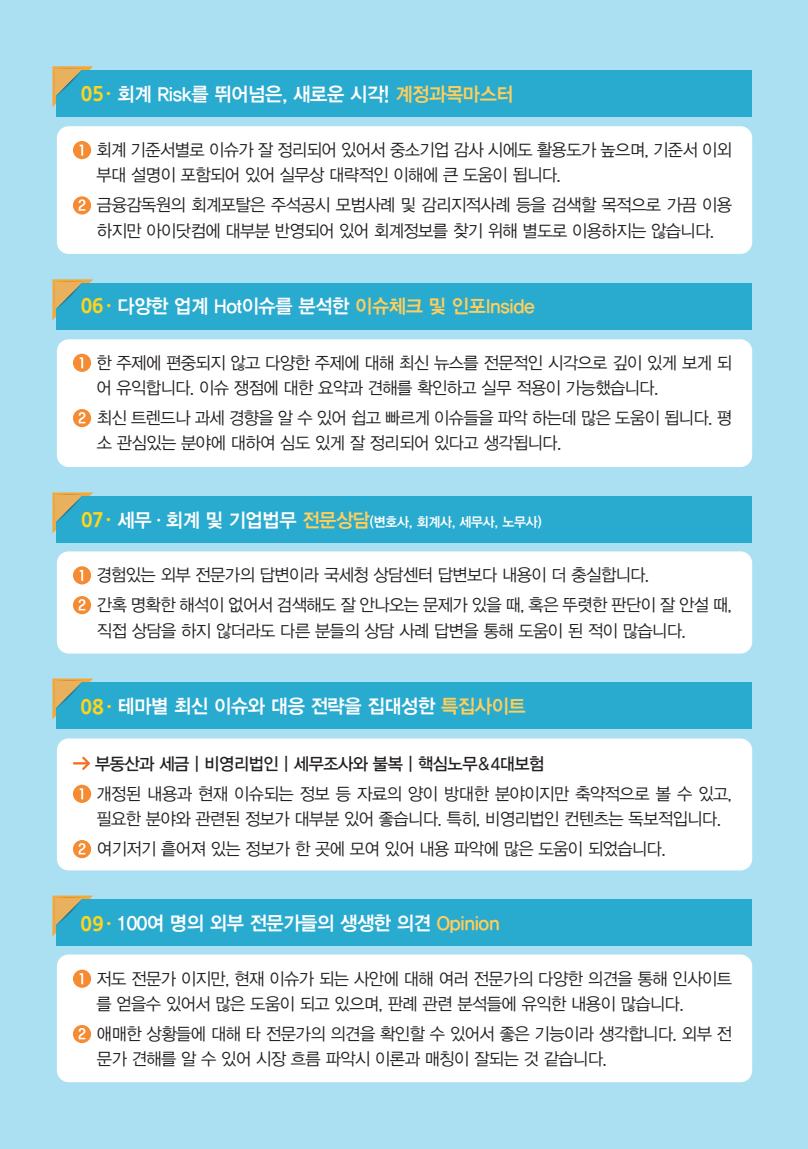
<style>
.page{position:relative;width:808px;height:1149px;background:#fff}
.page>*{position:absolute;margin:0;border:0;box-sizing:border-box;transform-origin:0 0}
.t1{font:19.5px "YDIYGO340";letter-spacing:-.02em;color:#fff;scale:.96 1}
.t2{font:17.25px/25.5px "YDIYGO320";letter-spacing:-.03em;color:#231f20;scale:.96 1}
.t3{font:17.25px "YDIYGO330";letter-spacing:-.03em;color:#231f20;scale:.96 1}
.t4{font:13.5px "YDIYGO340";letter-spacing:-.02em;color:#fff;scale:.96 1}
.s1{font-family:"Nanum Gothic OTF Extra";font-weight:700;color:#fed41d}
.s2{color:#fecf5c}
.s3{font-family:"Nanum Gothic OTF Extra";font-weight:700;font-size:19.5px;color:#fed41d}
.s4{font-size:19.5px}
.s5{font-size:19.5px;color:#fecf5c}
</style>
<div class="page">
<div style="left:0;top:0;width:808px;height:1148px;background:#abe0f2"></div>
<div style="left:56px;top:283px;width:696px;height:46px;background:#29aacf"></div>
<svg style="left:52px;top:279px;width:41px;height:41px"></svg>
<div style="left:57px;top:339px;width:695px;height:128px;background:#fff;border-radius:12px"></div>
<svg style="left:73px;top:353px;width:18px;height:19px"></svg>
<svg style="left:80px;top:357px;width:3px;height:11px"></svg>
<svg style="left:73px;top:409px;width:18px;height:18px"></svg>
<svg style="left:79px;top:412px;width:6px;height:11px"></svg>
<div style="left:56px;top:496px;width:696px;height:46px;background:#29aacf"></div>
<svg style="left:52px;top:492px;width:41px;height:41px"></svg>
<div style="left:57px;top:551px;width:695px;height:102px;background:#fff;border-radius:12px"></div>
<div style="left:73px;top:566px;width:18px;height:18px;background:#f58b32;border-radius:50%"></div>
<svg style="left:80px;top:570px;width:3px;height:10px"></svg>
<svg style="left:73px;top:596px;width:18px;height:18px"></svg>
<svg style="left:79px;top:599px;width:6px;height:11px"></svg>
<div style="left:56px;top:682px;width:696px;height:46px;background:#29aacf"></div>
<svg style="left:52px;top:678px;width:41px;height:41px"></svg>
<div style="left:57px;top:738px;width:695px;height:132px;background:#fff;border-radius:12px"></div>
<svg style="left:73px;top:756px;width:17px;height:13px"></svg>
<div style="left:73px;top:784px;width:18px;height:18px;background:#f58b32;border-radius:50%"></div>
<svg style="left:80px;top:788px;width:3px;height:11px"></svg>
<svg style="left:73px;top:839px;width:18px;height:19px"></svg>
<svg style="left:79px;top:842px;width:6px;height:12px"></svg>
<div style="left:56px;top:899px;width:696px;height:46px;background:#29aacf"></div>
<svg style="left:52px;top:895px;width:41px;height:41px"></svg>
<div style="left:57px;top:954px;width:695px;height:127px;background:#fff;border-radius:12px"></div>
<div style="left:73px;top:969px;width:18px;height:18px;background:#f58b32;border-radius:50%"></div>
<svg style="left:80px;top:973px;width:3px;height:10px"></svg>
<svg style="left:73px;top:1024px;width:18px;height:18px"></svg>
<svg style="left:79px;top:1027px;width:6px;height:11px"></svg>
<div style="left:56px;top:70px;width:696px;height:46px;background:#29aacf"></div>
<svg style="left:52px;top:66px;width:41px;height:41px"></svg>
<div style="left:57px;top:126px;width:695px;height:128px;background:#fff;border-radius:12px"></div>
<div style="left:73px;top:141px;width:18px;height:18px;background:#f58b32;border-radius:50%"></div>
<svg style="left:80px;top:145px;width:3px;height:11px"></svg>
<div style="left:73px;top:196px;width:18px;height:18px;background:#f58b32;border-radius:50%"></div>
<svg style="left:79px;top:199px;width:6px;height:12px"></svg>
<p class="t1" style="left:81px;top:83px;width:453px"><span class="s1">05·</span> 회계 Risk를 뛰어넘은, 새로운 시각! <span class="s2">계정과목마스터</span></p>
<p class="t2" style="left:96px;top:137px;width:664px">회계 기준서별로 이슈가 잘 정리되어 있어서 중소기업 감사 시에도 활용도가 높으며, 기준서 이외 부대 설명이 포함되어 있어 실무상 대략적인 이해에 큰 도움이 됩니다.</p>
<p class="t2" style="left:97px;top:192px;width:663px">금융감독원의 회계포탈은 주석공시 모범사례 및 감리지적사례 등을 검색할 목적으로 가끔 이용 하지만 아이닷컴에 대부분 반영되어 있어 회계정보를 찾기 위해 별도로 이용하지는 않습니다.</p>
<p class="t1" style="left:80px;top:294px;width:475px"><span class="s1">06·</span> 다양한 업계 Hot이슈를 분석한 <span class="s2">이슈체크 및 인포Inside</span></p>
<p class="t2" style="left:96px;top:350px;width:664px">한 주제에 편중되지 않고 다양한 주제에 대해 최신 뉴스를 전문적인 시각으로 깊이 있게 보게 되 어 유익합니다. 이슈 쟁점에 대한 요약과 견해를 확인하고 실무 적용이 가능했습니다.</p>
<p class="t2" style="left:97px;top:405px;width:663px">최신 트렌드나 과세 경향을 알 수 있어 쉽고 빠르게 이슈들을 파악 하는데 많은 도움이 됩니다. 평 소 관심있는 분야에 대하여 심도 있게 잘 정리되어 있다고 생각됩니다.</p>
<p class="t4" style="left:81px;top:514px;width:482px"><span class="s3">07·</span> <span class="s4">세무ㆍ회계 및 기업법무</span> <span class="s5">전문상담</span>(변호사, 회계사, 세무사, 노무사)</p>
<p class="t2" style="left:96px;top:560px;width:664px;line-height:29.7px">경험있는 외부 전문가의 답변이라 국세청 상담센터 답변보다 내용이 더 충실합니다.<br>간혹 명확한 해석이 없어서 검색해도 잘 안나오는 문제가 있을 때, 혹은 뚜렷한 판단이 잘 안설 때,</p>
<p class="t2" style="left:97px;top:617px;width:615px">직접 상담을 하지 않더라도 다른 분들의 상담 사례 답변을 통해 도움이 된 적이 많습니다.</p>
<p class="t1" style="left:80px;top:694px;width:466px"><span class="s1">08 ·</span> 테마별 최신 이슈와 대응 전략을 집대성한 <span class="s2">특집사이트</span></p>
<p class="t3" style="left:95px;top:754px;width:469px">부동산과 세금 | 비영리법인 | 세무조사와 불복 | 핵심노무&amp;4대보험</p>
<p class="t2" style="left:96px;top:780px;width:664px">개정된 내용과 현재 이슈되는 정보 등 자료의 양이 방대한 분야이지만 축약적으로 볼 수 있고, 필요한 분야와 관련된 정보가 대부분 있어 좋습니다. 특히, 비영리법인 컨텐츠는 독보적입니다.</p>
<p class="t2" style="left:97px;top:836px;width:594px">여기저기 흩어져 있는 정보가 한 곳에 모여 있어 내용 파악에 많은 도움이 되었습니다.</p>
<p class="t1" style="left:80px;top:911px;width:438px"><span class="s1">09·</span> 100여 명의 외부 전문가들의 생생한 의견 <span class="s2">Opinion</span></p>
<p class="t2" style="left:96px;top:965px;width:664px">저도 전문가 이지만, 현재 이슈가 되는 사안에 대해 여러 전문가의 다양한 의견을 통해 인사이트 를 얻을수 있어서 많은 도움이 되고 있으며, 판례 관련 분석들에 유익한 내용이 많습니다.</p>
<p class="t2" style="left:97px;top:1020px;width:663px">애매한 상황들에 대해 타 전문가의 의견을 확인할 수 있어서 좋은 기능이라 생각합니다. 외부 전 문가 견해를 알 수 있어 시장 흐름 파악시 이론과 매칭이 잘되는 것 같습니다.</p>
</div>
